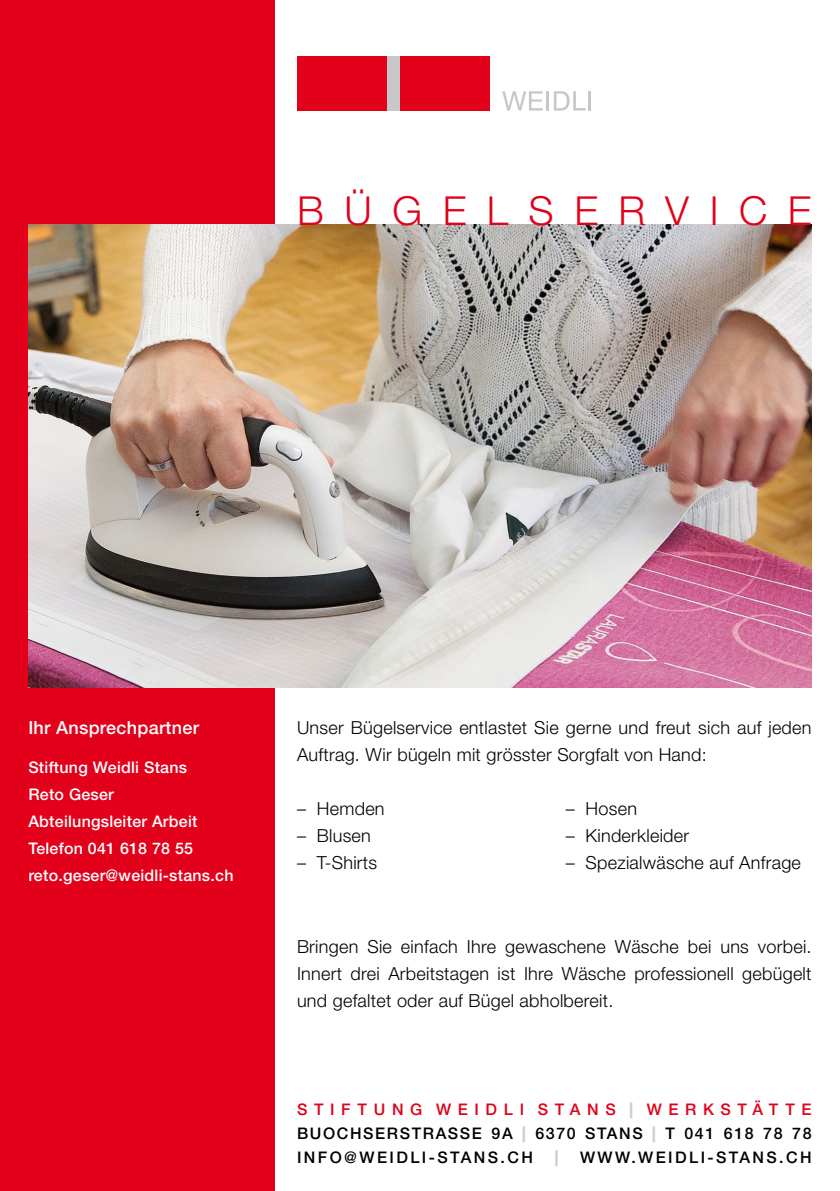
<style>
.page{position:relative;width:840px;height:1191px;background:#fff}
.page>*{position:absolute;margin:0;border:0;box-sizing:border-box;transform-origin:0 0}
.t1{font:300 40px "Helvetica Neue LT";color:#e2001a}
.t2{font:300 18px/27px "Helvetica Neue LT";letter-spacing:.015em;color:#000}
.t3{font:500 18px "Helvetica Neue LT";letter-spacing:.015em;color:#fff}
.t4{font:500 16px/24px "Helvetica Neue LT";letter-spacing:.15em;color:#000;text-align:justify}
.t5{font:500 16px/27px "Helvetica Neue LT";letter-spacing:.015em;color:#fff}
.t6{font:800 16px "Helvetica Neue LT";color:#cdcecf}
.s1{color:#e2001a}
.s2{font-weight:800;color:#cdcecf}
</style>
<div class="page">
<div style="left:297px;top:56px;width:192px;height:55px;background:#e2001a"></div>
<div style="left:387px;top:56px;width:12px;height:55px;background:#c6c7c8"></div>
<svg style="left:502px;top:91px;width:40px;height:20px"></svg>
<hr style="left:546px;top:91px;width:3px;height:20px;background:#c6c7c8">
<svg style="left:554px;top:91px;width:31px;height:20px"></svg>
<hr style="left:587px;top:91px;width:3px;height:20px;background:#c6c7c8">
<div style="left:0;top:0;width:274px;height:1191px;background:#e2001a"></div>
<img style="left:28px;top:225px;width:783px;height:462px">
<h1 class="t1" style="left:297px;top:186px;width:516px">Bügel s erv i ce</h1>
<p class="t3" style="left:28px;top:717px;width:172px">Ihr Ansprechpartner</p>
<p class="t5" style="left:28px;top:753px;width:206px">Stiftung Weidli Stans<br>Reto Geser<br>Abteilungsleiter Arbeit<br>Telefon 041 618 78 55 reto.geser@weidli-stans.ch</p>
<p class="t2" style="left:297px;top:714px;width:515px">Unser Bügelservice entlastet Sie gerne und freut sich auf jeden<br>Auftrag. Wir bügeln mit grösster Sorgfalt von Hand:</p>
<p class="t2" style="left:297px;top:795px;width:89px">– Hemden</p>
<p class="t2" style="left:297px;top:822px;width:75px">– Blusen</p>
<p class="t2" style="left:297px;top:849px;width:82px">– T-Shirts</p>
<p class="t2" style="left:565px;top:795px;width:73px">– Hosen</p>
<p class="t2" style="left:565px;top:822px;width:125px">– Kinderkleider</p>
<p class="t2" style="left:565px;top:849px;width:237px">– Spezialwäsche auf Anfrage</p>
<p class="t2" style="left:297px;top:933px;width:516px;text-align:justify">Bringen Sie einfach Ihre gewaschene Wäsche bei uns vorbei.<br>Innert drei Arbeitstagen ist Ihre Wäsche professionell gebügelt und gefaltet oder auf Bügel abholbereit.</p>
<p class="t4" style="left:297px;top:1096px;width:516px"><span class="s1">Stiftung Weidli Stans</span> <span class="s2">|</span> <span class="s1">Werks tätte </span>Buochserstrass e 9a <span class="s2">|</span> 6370 Stans <span class="s2">|</span> T 041 618 78 78<br>INFO</p>
<p class="t4" style="left:344px;top:1144px;width:44px">@WEIDLI</p>
<p class="t4" style="left:428px;top:1144px;width:34px">-STAN</p>
<p class="t4" style="left:487px;top:1144px;width:33px">S.CH</p>
<p class="t6" style="left:554px;top:1147px;width:5px">|</p>
<p class="t4" style="left:579px;top:1144px;width:18px">www</p>
<p class="t4" style="left:631px;top:1144px;width:182px">.weidli-stans.ch</p>
</div>
